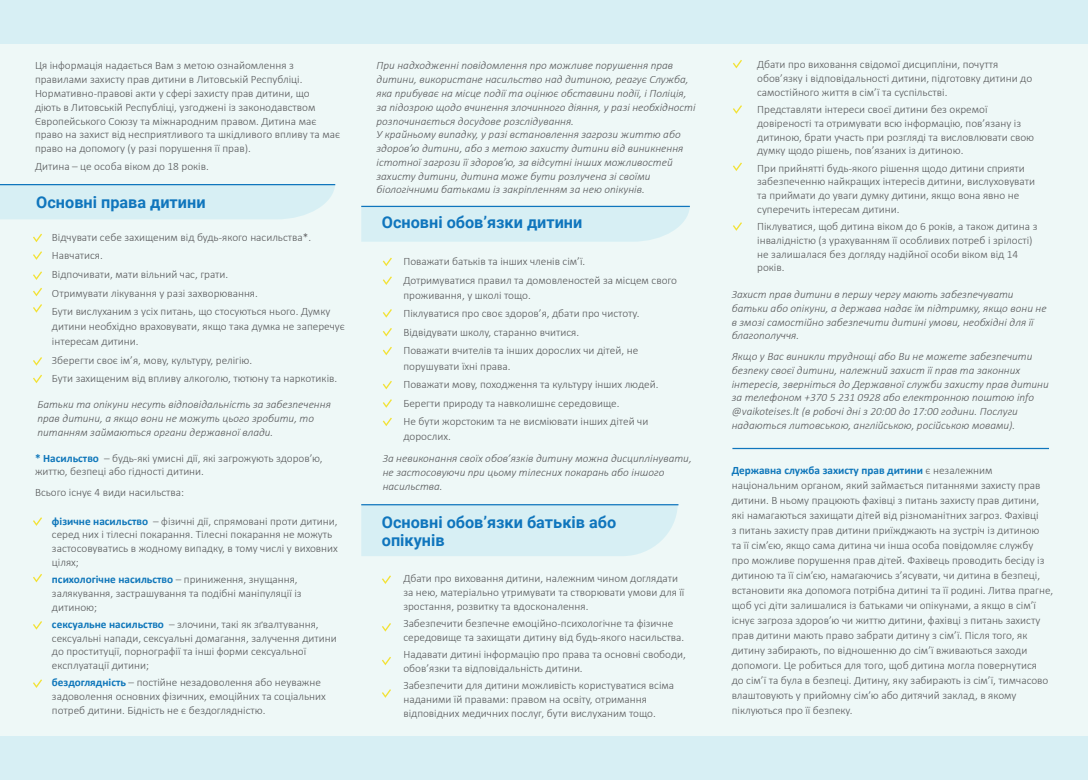
<style>
.page{position:relative;width:1088px;height:780px;background:#eef8f7}
.page>*{position:absolute;margin:0;border:0;box-sizing:border-box;transform-origin:0 0}
.t1{font:700 16.25px/18.8px "Roboto";color:#1076bd}
.t2{font:300 11.25px/13.8px "Calibri";color:#57585a}
.t3{font:italic 300 11.25px/13.8px "Calibri";color:#57585a}
.s1{font-weight:700;color:#0e76ba}
</style>
<div class="page">
<div style="left:0;top:0;width:1088px;height:44px;background:#d7eff4"></div>
<div style="left:0;top:736px;width:1088px;height:44px;background:#d7eff4"></div>
<div style="left:0;top:185px;width:335px;height:34px;background:#d7eff4"></div>
<svg style="left:361px;top:207px;width:329px;height:35px;background:#d7eff4"></svg>
<div style="left:361px;top:505px;width:317px;height:51px;background:#d7eff4"></div>
<hr style="left:0;top:184px;width:335px;height:1px;background:#1076bd">
<hr style="left:361px;top:206px;width:329px;height:1px;background:#1076bd">
<hr style="left:361px;top:504px;width:317px;height:1px;background:#1076bd">
<hr style="left:732px;top:448px;width:317px;height:1px;background:#1076bd">
<svg style="left:33px;top:234px;width:9px;height:8px"></svg>
<svg style="left:383px;top:257px;width:9px;height:9px"></svg>
<svg style="left:733px;top:60px;width:9px;height:8px"></svg>
<svg style="left:733px;top:105px;width:9px;height:9px"></svg>
<svg style="left:733px;top:162px;width:9px;height:9px"></svg>
<svg style="left:733px;top:222px;width:9px;height:9px"></svg>
<svg style="left:383px;top:276px;width:9px;height:9px"></svg>
<svg style="left:383px;top:309px;width:9px;height:8px"></svg>
<svg style="left:383px;top:328px;width:9px;height:8px"></svg>
<svg style="left:383px;top:347px;width:9px;height:8px"></svg>
<svg style="left:383px;top:381px;width:9px;height:8px"></svg>
<svg style="left:383px;top:399px;width:9px;height:9px"></svg>
<svg style="left:383px;top:417px;width:9px;height:9px"></svg>
<svg style="left:382px;top:575px;width:9px;height:9px"></svg>
<svg style="left:382px;top:623px;width:9px;height:8px"></svg>
<svg style="left:382px;top:657px;width:9px;height:8px"></svg>
<svg style="left:382px;top:689px;width:9px;height:8px"></svg>
<svg style="left:33px;top:251px;width:9px;height:9px"></svg>
<svg style="left:33px;top:271px;width:9px;height:9px"></svg>
<svg style="left:33px;top:288px;width:9px;height:8px"></svg>
<svg style="left:33px;top:304px;width:9px;height:9px"></svg>
<svg style="left:33px;top:374px;width:9px;height:9px"></svg>
<svg style="left:33px;top:517px;width:9px;height:9px"></svg>
<svg style="left:33px;top:574px;width:9px;height:8px"></svg>
<svg style="left:33px;top:621px;width:9px;height:8px"></svg>
<svg style="left:33px;top:679px;width:9px;height:9px"></svg>
<svg style="left:33px;top:357px;width:9px;height:8px"></svg>
<p class="t2" style="left:35px;top:59px;width:307px">Ця інформація надається Вам з метою ознайомлення з правилами захисту прав дитини в Литовській Республіці.<br>Нормативно-правові акти у сфері захисту прав дитини, що<br>діють в Литовській Республіці, узгоджені із законодавством Європейського Союзу та міжнародним правом. Дитина має право на захист від несприятливого та шкідливого впливу та має право на допомогу (у разі порушення її прав).</p>
<p class="t3" style="left:376px;top:59px;width:320px">При надходженні повідомлення про можливе порушення прав дитини, використане насильство над дитиною, реагує Служба, яка прибуває на місце події та оцінює обставини події, і Поліція, за підозрою щодо вчинення злочинного діяння, у разі необхідності розпочинається досудове розслідування.</p>
<p class="t3" style="left:376px;top:127px;width:308px">У крайньому випадку, у разі встановлення загрози життю або здоров’ю дитини, або з метою захисту дитини від виникнення істотної загрози її здоров’ю, за відсутні інших можливостей захисту дитини, дитина може бути розлучена зі своїми біологічними батьками із закріпленням за нею опікунів.</p>
<p class="t2" style="left:35px;top:159px;width:175px">Дитина – це особа віком до 18 років.</p>
<p class="t1" style="left:36px;top:192px;width:171px">Основні права дитини</p>
<p class="t2" style="left:52px;top:230px;width:261px">Відчувати себе захищеним від будь-якого насильства*.</p>
<p class="t2" style="left:52px;top:249px;width:52px">Навчатися.</p>
<p class="t2" style="left:52px;top:267px;width:178px">Відпочивати, мати вільний час, грати.</p>
<p class="t2" style="left:52px;top:286px;width:207px">Отримувати лікування у разі захворювання.</p>
<p class="t2" style="left:52px;top:304px;width:294px;line-height:15px">Бути вислуханим з усіх питань, що стосуються нього. Думку дитини необхідно враховувати, якщо така думка не заперечує інтересам дитини.</p>
<p class="t2" style="left:52px;top:353px;width:202px">Зберегти своє ім’я, мову, культуру, релігію.</p>
<p class="t2" style="left:52px;top:371px;width:287px">Бути захищеним від впливу алкоголю, тютюну та наркотиків.</p>
<p class="t3" style="left:38px;top:397px;width:295px">Батьки та опікуни несуть відповідальність за забезпечення прав дитини, а якщо вони не можуть цього зробити, то питанням займаються органи державної влади.</p>
<p class="t2" style="left:35px;top:451px;width:289px"><span class="s1">* Насильство</span> – будь-які умисні дії, які загрожують здоров’ю, життю, безпеці або гідності дитини.</p>
<p class="t2" style="left:35px;top:485px;width:151px">Всього існує 4 види насильства:</p>
<p class="t2" style="left:52px;top:513px;width:287px"><span class="s1">фізичне насильство</span> – фізичні дії, спрямовані проти дитини, серед них і тілесні покарання. Тілесні покарання не можуть застосовуватись в жодному випадку, в тому числі у виховних цілях;</p>
<p class="t2" style="left:52px;top:572px;width:251px"><span class="s1">психологічне насильство</span> – приниження, знущання, залякування, застрашування та подібні маніпуляції із дитиною;</p>
<p class="t2" style="left:52px;top:617px;width:286px"><span class="s1">сексуальне насильство</span> – злочини, такі як зґвалтування, сексуальні напади, сексуальні домагання, залучення дитини до проституції, порнографії та інші форми сексуальної експлуатації дитини;</p>
<p class="t2" style="left:52px;top:675px;width:275px"><span class="s1">бездоглядність</span> – постійне незадоволення або неуважне задоволення основних фізичних, емоційних та соціальних потреб дитини. Бідність не є бездоглядністю.</p>
<p class="t1" style="left:382px;top:212px;width:202px">Основні обов’язки дитини</p>
<p class="t2" style="left:403px;top:254px;width:183px">Поважати батьків та інших членів сім’ї.</p>
<p class="t2" style="left:403px;top:272px;width:275px;line-height:15px">Дотримуватися правил та домовленостей за місцем свого проживання, у школі тощо.</p>
<p class="t2" style="left:403px;top:306px;width:237px">Піклуватися про своє здоров’я, дбати про чистоту.</p>
<p class="t2" style="left:403px;top:325px;width:177px">Відвідувати школу, старанно вчитися.</p>
<p class="t2" style="left:403px;top:343px;width:236px;line-height:15px">Поважати вчителів та інших дорослих чи дітей, не порушувати їхні права.</p>
<p class="t2" style="left:403px;top:377px;width:257px">Поважати мову, походження та культуру інших людей.</p>
<p class="t2" style="left:403px;top:396px;width:218px">Берегти природу та навколишнє середовище.</p>
<p class="t2" style="left:403px;top:414px;width:246px;line-height:15px">Не бути жорстоким та не висміювати інших дітей чи дорослих.</p>
<p class="t3" style="left:383px;top:451px;width:310px">За невиконання своїх обов’язків дитину можна дисциплінувати, не застосовуючи при цьому тілесних покарань або іншого насильства.</p>
<p class="t1" style="left:382px;top:511px;width:236px">Основні обов’язки батьків або опікунів</p>
<p class="t2" style="left:403px;top:571px;width:282px">Дбати про виховання дитини, належним чином доглядати за нею, матеріально утримувати та створювати умови для її зростання, розвитку та вдосконалення.</p>
<p class="t2" style="left:403px;top:616px;width:282px">Забезпечити безпечне емоційно-психологічне та фізичне середовище та захищати дитину від будь-якого насильства.</p>
<p class="t2" style="left:403px;top:647px;width:284px">Надавати дитині інформацію про права та основні свободи, обов’язки та відповідальність дитини.</p>
<p class="t2" style="left:403px;top:678px;width:272px">Забезпечити для дитини можливість користуватися всіма наданими їй правами: правом на освіту, отримання відповідних медичних послуг, бути вислуханим тощо.</p>
<p class="t2" style="left:757px;top:57px;width:276px">Дбати про виховання свідомої дисципліни, почуття обов’язку і відповідальності дитини, підготовку дитини до самостійного життя в сім’ї та суспільстві.</p>
<p class="t2" style="left:757px;top:102px;width:278px">Представляти інтереси своєї дитини без окремої довіреності та отримувати всю інформацію, пов’язану із дитиною, брати участь при розгляді та висловлювати свою думку щодо рішень, пов’язаних із дитиною.</p>
<p class="t2" style="left:757px;top:161px;width:279px">При прийнятті будь-якого рішення щодо дитини сприяти забезпеченню найкращих інтересів дитини, вислуховувати та приймати до уваги думку дитини, якщо вона явно не суперечить інтересам дитини.</p>
<p class="t2" style="left:757px;top:219px;width:282px">Піклуватися, щоб дитина віком до 6 років, а також дитина з інвалідністю (з урахуванням її особливих потреб і зрілості) не залишалася без догляду надійної особи віком від 14 років.</p>
<p class="t3" style="left:732px;top:287px;width:316px">Захист прав дитини в першу чергу мають забезпечувати батьки або опікуни, а держава надає їм підтримку, якщо вони не в змозі самостійно забезпечити дитині умови, необхідні для її благополуччя.</p>
<p class="t3" style="left:732px;top:349px;width:319px">Якщо у Вас виникли труднощі або Ви не можете забезпечити безпеку своєї дитини, належний захист її прав та законних інтересів, зверніться до Державної служби захисту прав дитини за телефоном +370 5 231 0928 або електронною поштою info @vaikoteises.lt (в робочі дні з 20:00 до 17:00 години. Послуги надаються литовською, англійською, російською мовами).</p>
<p class="t2" style="left:732px;top:462px;width:323px;line-height:15px"><span class="s1">Державна служба захисту прав дитини</span> є незалежним національним органом, який займається питаннями захисту прав дитини. В ньому працюють фахівці з питань захисту прав дитини, які намагаються захищати дітей від різноманітних загроз. Фахівці<br>з питань захисту прав дитини приїжджають на зустріч із дитиною<br>та її сім’єю, якщо сама дитина чи інша особа повідомляє службу про можливе порушення прав дітей. Фахівець проводить бесіду із дитиною та її сім’єю, намагаючись з’ясувати, чи дитина в безпеці, встановити яка допомога потрібна дитині та її родині. Литва прагне, щоб усі діти залишалися із батьками чи опікунами, а якщо в сім’ї існує загроза здоров’ю чи життю дитини, фахівці з питань захисту прав дитини мають право забрати дитину з сім’ї. Після того, як дитину забирають, по відношенню до сім’ї вживаються заходи допомоги. Це робиться для того, щоб дитина могла повернутися<br>до сім’ї та була в безпеці. Дитину, яку забирають із сім’ї, тимчасово влаштовують у прийомну сім’ю або дитячий заклад, в якому піклуються про її безпеку.</p>
</div>
